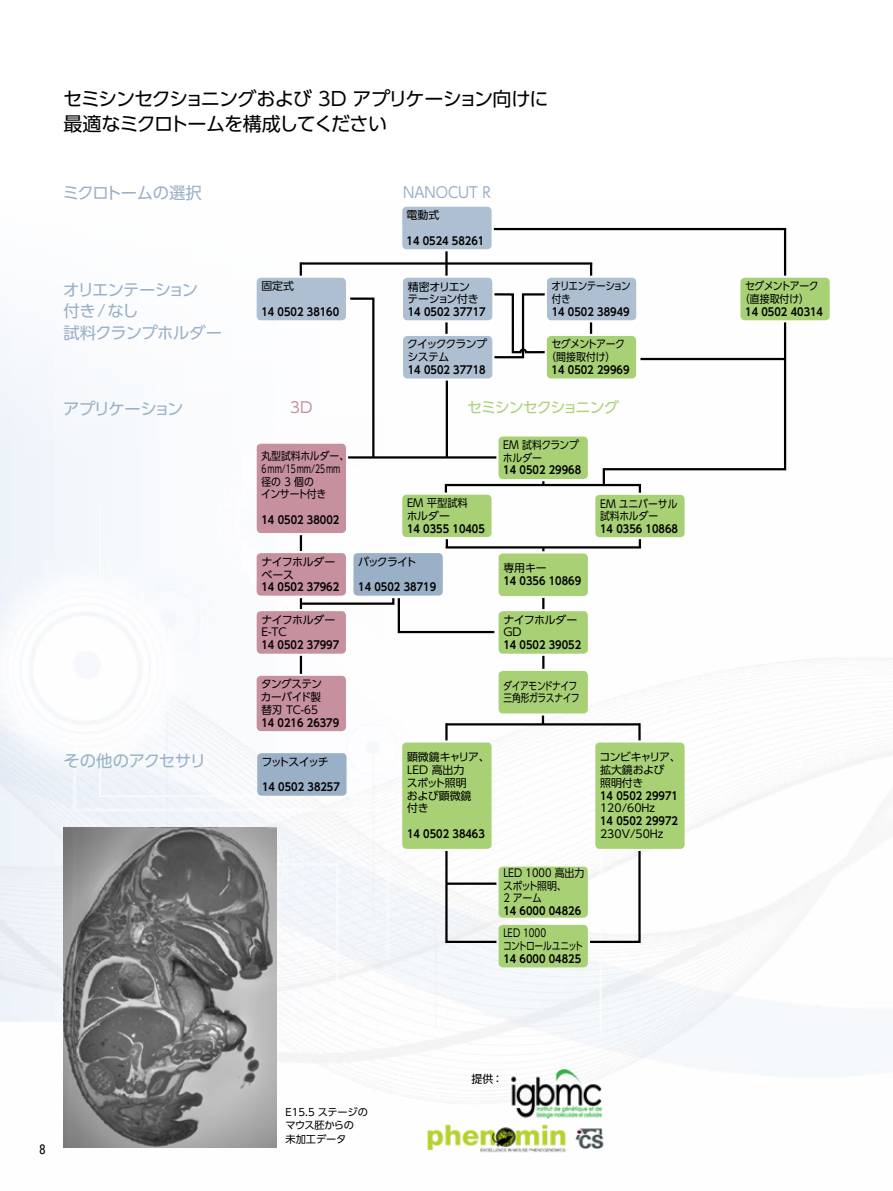
<style>
.page{position:relative;width:893px;height:1191px;background:#fff}
.page>*{position:absolute;margin:0;border:0;box-sizing:border-box;transform-origin:0 0}
.t1{font:19.05px/25.2px "UD Shin Go Pro";letter-spacing:-.05em;color:#000}
.t2{font:16.35px/21.6px "UD Shin Go Pro";letter-spacing:-.045em;color:#9ab0c6}
.t3{font:16.35px "UD Shin Go Pro";letter-spacing:-.025em;color:#9ab0c6}
.t4{font:16.35px "UD Shin Go Pro";letter-spacing:-.085em;color:#9ab0c6}
.t5{font:15px "UD Shin Go Pro";letter-spacing:-.075em;color:#a8d176}
.t6{font:15px "UD Shin Go Pro";color:#9ab0c6;scale:.9 1}
.t7{font:15px "UD Shin Go Pro";color:#c6909e}
.t8{font:13.5px "Roboto Condensed";color:#000}
.t9{font:700 10.95px "UD Shin Go Pro De";color:#000;scale:.9 1}
.t10{font:10.95px/12.8px "UD Shin Go Pro";letter-spacing:-.025em;color:#000}
.t11{font:10.95px/12.8px "UD Shin Go Pro";color:#000;scale:.9 1}
.t12{font:10.95px/12.8px "UD Shin Go Pro";letter-spacing:-.025em;color:#000;scale:.8 1}
.t13{font:10.95px/12.8px "UD Shin Go Pro";letter-spacing:-.025em;color:#000;scale:.91 1}
.t14{font:10.95px/12.8px "UD Shin Go Pro";letter-spacing:-.005em;color:#000}
.t15{font:10.95px/12.8px "UD Shin Go Pro";letter-spacing:-.07em;color:#000}
.t16{font:10.95px/12.8px "UD Shin Go Pro";letter-spacing:-.025em;color:#000;scale:.9 1}
.t17{font:10.95px/12.8px "UD Shin Go Pro";letter-spacing:-.06em;color:#000;scale:.88 1}
.t18{font:10.95px/12.8px "UD Shin Go Pro";color:#000;scale:.94 1}
.t19{font:10.95px "UD Shin Go Pro";color:#000}
.t20{font:10.95px "UD Shin Go Pro";letter-spacing:-.135em;color:#000}
.t21{font:10.2px/13.5px "UD Shin Go Pro";letter-spacing:-.025em;color:#000}
</style>
<div class="page">
<img style="left:0;top:206px;width:893px;height:942px">
<div style="left:402px;top:207px;width:90px;height:42px;background:#aebfd1;border-radius:4px"></div>
<div style="left:257px;top:278px;width:89px;height:42px;background:#aebfd1;border-radius:4px"></div>
<div style="left:403px;top:278px;width:89px;height:42px;background:#aebfd1;border-radius:4px"></div>
<div style="left:547px;top:278px;width:89px;height:42px;background:#aebfd1;border-radius:4px"></div>
<div style="left:403px;top:336px;width:89px;height:42px;background:#aebfd1;border-radius:4px"></div>
<div style="left:740px;top:278px;width:90px;height:42px;background:#a8d176;border-radius:4px"></div>
<div style="left:547px;top:336px;width:89px;height:42px;background:#a8d176;border-radius:4px"></div>
<div style="left:257px;top:444px;width:89px;height:89px;background:#c6909e;border-radius:4px"></div>
<div style="left:257px;top:553px;width:89px;height:42px;background:#c6909e;border-radius:4px"></div>
<div style="left:498px;top:436px;width:90px;height:43px;background:#a8d176;border-radius:4px"></div>
<div style="left:402px;top:495px;width:90px;height:42px;background:#a8d176;border-radius:4px"></div>
<div style="left:595px;top:495px;width:90px;height:42px;background:#a8d176;border-radius:4px"></div>
<div style="left:499px;top:553px;width:89px;height:43px;background:#a8d176;border-radius:4px"></div>
<div style="left:353px;top:553px;width:90px;height:42px;background:#9ab0c6;border-radius:4px"></div>
<div style="left:499px;top:611px;width:89px;height:42px;background:#a8d176;border-radius:4px"></div>
<div style="left:499px;top:671px;width:89px;height:42px;background:#a8d176;border-radius:4px"></div>
<div style="left:402px;top:742px;width:90px;height:107px;background:#a8d176;border-radius:4px"></div>
<div style="left:595px;top:742px;width:90px;height:107px;background:#a8d176;border-radius:4px"></div>
<div style="left:499px;top:866px;width:89px;height:51px;background:#a8d176;border-radius:4px"></div>
<div style="left:499px;top:925px;width:89px;height:42px;background:#a8d176;border-radius:4px"></div>
<div style="left:257px;top:753px;width:90px;height:42px;background:#9ab0c6;border-radius:4px"></div>
<div style="left:257px;top:611px;width:89px;height:42px;background:#c6909e;border-radius:4px"></div>
<div style="left:257px;top:676px;width:89px;height:55px;background:#c6909e;border-radius:4px"></div>
<img style="left:64px;top:827px;width:213px;height:320px">
<img style="left:398px;top:1055px;width:257px;height:98px">
<svg style="left:300px;top:262px;width:2px;height:14px"></svg>
<hr style="left:301px;top:262px;width:291px;height:3px;background:#000">
<hr style="left:445px;top:251px;width:3px;height:25px;background:#000">
<svg style="left:445px;top:322px;width:3px;height:12px"></svg>
<svg style="left:492px;top:227px;width:295px;height:51px"></svg>
<svg style="left:602px;top:320px;width:185px;height:166px"></svg>
<hr style="left:640px;top:358px;width:145px;height:2px;background:#000">
<hr style="left:348px;top:456px;width:148px;height:2px;background:#000">
<hr style="left:446px;top:380px;width:2px;height:77px;background:#000">
<div style="left:445px;top:484px;width:196px;height:10px;border:2px solid #000"></div>
<svg style="left:590px;top:322px;width:2px;height:12px"></svg>
<hr style="left:446px;top:546px;width:195px;height:2px;background:#000">
<svg style="left:639px;top:539px;width:2px;height:7px"></svg>
<svg style="left:446px;top:539px;width:2px;height:7px"></svg>
<svg style="left:542px;top:598px;width:2px;height:11px"></svg>
<svg style="left:542px;top:656px;width:2px;height:13px"></svg>
<hr style="left:446px;top:723px;width:194px;height:2px;background:#000">
<hr style="left:445px;top:723px;width:3px;height:17px;background:#000">
<hr style="left:638px;top:723px;width:3px;height:17px;background:#000">
<svg style="left:542px;top:715px;width:2px;height:8px"></svg>
<svg style="left:444px;top:848px;width:55px;height:96px"></svg>
<svg style="left:588px;top:848px;width:54px;height:96px"></svg>
<hr style="left:446px;top:882px;width:50px;height:2px;background:#000">
<svg style="left:300px;top:535px;width:2px;height:16px"></svg>
<svg style="left:300px;top:656px;width:2px;height:18px"></svg>
<svg style="left:348px;top:296px;width:28px;height:163px"></svg>
<svg style="left:298px;top:596px;width:199px;height:38px"></svg>
<svg style="left:492px;top:292px;width:55px;height:67px"></svg>
<h1 class="t1" style="left:63px;top:85px;width:487px">セミシンセクショニングおよび 3D アプリケーション向けに最適なミクロトームを構成してください</h1>
<h2 class="t2" style="left:63px;top:181px;width:140px">ミクロトームの選択</h2>
<h2 class="t2" style="left:63px;top:278px;width:160px">オリエンテーション<br>付き/なし<br>試料クランプホルダー</h2>
<p class="t10" style="left:261px;top:279px;width:34px">固定式</p>
<p class="t9" style="left:261px;top:302px;width:88px">14 0502 38160</p>
<h3 class="t6" style="left:403px;top:180px;width:99px">NANOCUT R</h3>
<p class="t10" style="left:406px;top:208px;width:34px">電動式</p>
<p class="t9" style="left:406px;top:231px;width:88px">14 0524 58261</p>
<p class="t10" style="left:408px;top:280px;width:73px">精密オリエンテーション付き</p>
<p class="t9" style="left:408px;top:303px;width:88px">14 0502 37717</p>
<p class="t15" style="left:407px;top:337px;width:81px">クイッククランプシステム</p>
<p class="t9" style="left:408px;top:361px;width:88px">14 0502 37718</p>
<p class="t17" style="left:551px;top:279px;width:92px">オリエンテーション付き</p>
<p class="t9" style="left:552px;top:302px;width:88px">14 0502 38949</p>
<p class="t13" style="left:546px;top:337px;width:88px;text-indent:5px">セグメントアーク（間接取付け）</p>
<p class="t9" style="left:552px;top:361px;width:88px">14 0502 29969</p>
<h2 class="t4" style="left:63px;top:395px;width:122px">アプリケーション</h2>
<h2 class="t3" style="left:64px;top:747px;width:144px">その他のアクセサリ</h2>
<h3 class="t7" style="left:290px;top:395px;width:24px">3D</h3>
<h3 class="t5" style="left:467px;top:395px;width:153px">セミシンセクショニング</h3>
<p class="t11" style="left:261px;top:449px;width:99px">丸型試料ホルダー、<br>6mm/15mm/25mm径の 3 個の<br>インサート付き</p>
<p class="t9" style="left:261px;top:511px;width:88px">14 0502 38002</p>
<p class="t10" style="left:261px;top:555px;width:76px">ナイフホルダーベース</p>
<p class="t9" style="left:261px;top:578px;width:88px">14 0502 37962</p>
<p class="t16" style="left:503px;top:438px;width:86px">EM 試料クランプホルダー</p>
<p class="t9" style="left:503px;top:461px;width:88px">14 0502 29968</p>
<p class="t18" style="left:407px;top:496px;width:67px">EM 平型試料ホルダー</p>
<p class="t9" style="left:407px;top:519px;width:88px">14 0355 10405</p>
<p class="t11" style="left:600px;top:497px;width:88px">EM ユニバーサル試料ホルダー</p>
<p class="t9" style="left:600px;top:520px;width:88px">14 0356 10868</p>
<p class="t10" style="left:358px;top:555px;width:60px">バックライト</p>
<p class="t9" style="left:358px;top:578px;width:88px">14 0502 38719</p>
<p class="t10" style="left:503px;top:561px;width:45px">専用キー</p>
<p class="t9" style="left:503px;top:572px;width:88px">14 0356 10869</p>
<p class="t10" style="left:261px;top:612px;width:76px">ナイフホルダー<br>E-TC</p>
<p class="t9" style="left:261px;top:636px;width:88px">14 0502 37997</p>
<p class="t10" style="left:261px;top:677px;width:63px;text-align:justify">タングステンカーバイド製替刃 TC-65</p>
<p class="t9" style="left:261px;top:713px;width:88px">14 0216 26379</p>
<p class="t20" style="left:262px;top:752px;width:69px">フットスイッチ</p>
<p class="t9" style="left:262px;top:778px;width:88px">14 0502 38257</p>
<p class="t10" style="left:503px;top:612px;width:76px">ナイフホルダー<br>GD</p>
<p class="t9" style="left:503px;top:636px;width:88px">14 0502 39052</p>
<p class="t12" style="left:503px;top:679px;width:97px">ダイアモンドナイフ三角形ガラスナイフ</p>
<p class="t14" style="left:407px;top:750px;width:84px">顕微鏡キャリア、<br>LED 高出力<br>スポット照明<br>および顕微鏡<br>付き</p>
<p class="t9" style="left:407px;top:824px;width:88px">14 0502 38463</p>
<p class="t11" style="left:503px;top:866px;width:92px">LED 1000 高出力スポット照明、<br>2 アーム</p>
<p class="t9" style="left:503px;top:902px;width:88px">14 6000 04826</p>
<p class="t12" style="left:503px;top:926px;width:102px">LED 1000<br>コントロールユニット</p>
<p class="t9" style="left:503px;top:949px;width:88px">14 6000 04825</p>
<p class="t10" style="left:600px;top:750px;width:83px">コンビキャリア、拡大鏡および<br>照明付き</p>
<p class="t9" style="left:600px;top:786px;width:88px">14 0502 29971</p>
<p class="t10" style="left:600px;top:801px;width:56px">120/60Hz</p>
<p class="t9" style="left:600px;top:812px;width:88px">14 0502 29972</p>
<p class="t19" style="left:600px;top:824px;width:65px">230V/50Hz</p>
<p class="t8" style="left:39px;top:1139px;width:8px">8</p>
<p class="t21" style="left:285px;top:1104px;width:84px">E15.5 ステージのマウス胚からの<br>未加工データ</p>
<p class="t10" style="left:471px;top:1072px;width:33px">提供：</p>
<p class="t13" style="left:740px;top:279px;width:88px;text-indent:5px">セグメントアーク（直接取付け）</p>
<p class="t9" style="left:745px;top:302px;width:88px">14 0502 40314</p>
</div>
